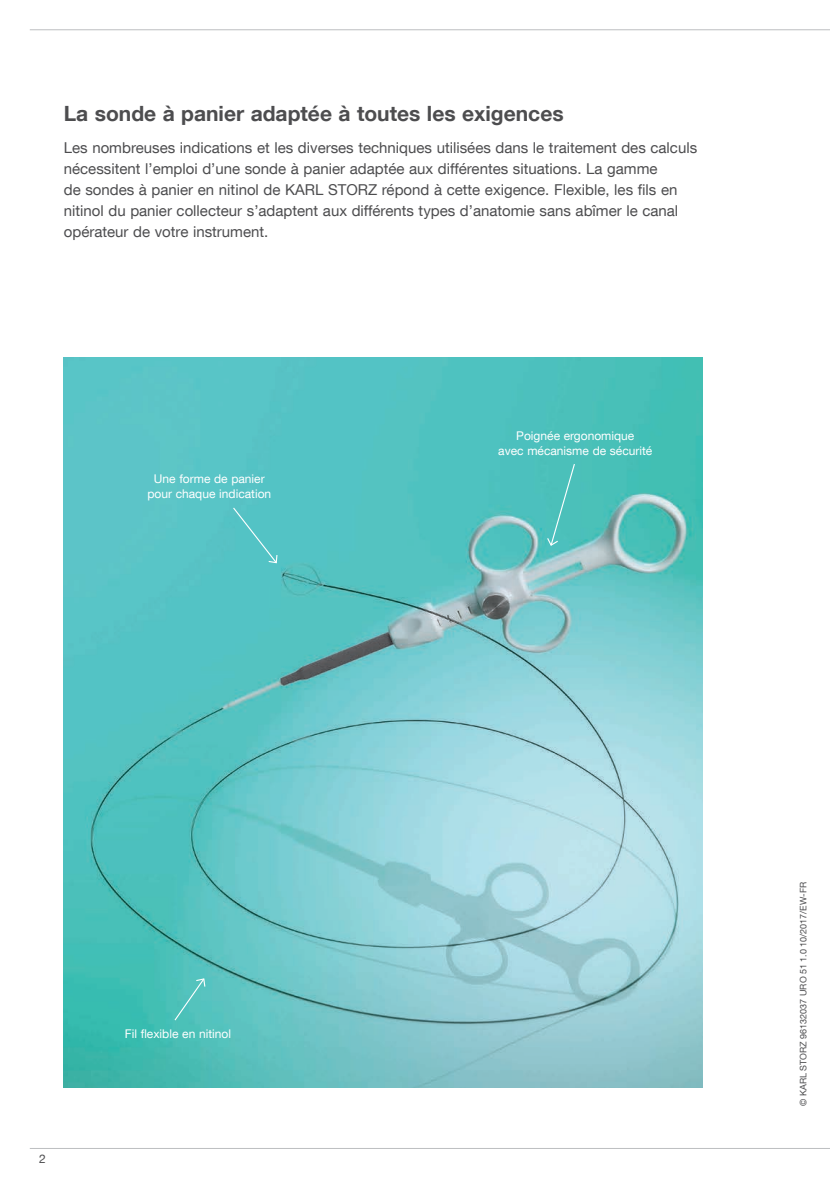
<style>
.page{position:relative;width:830px;height:1191px;background:#fff}
.page>*{position:absolute;margin:0;border:0;box-sizing:border-box;transform-origin:0 0}
.t1{font:700 21px "KS Helvetica Neue";color:#4d4d4f}
.t2{font:15px/21px "KS Helvetica Neue";color:#4d4d4f}
.t3{font:12px/14.4px "KS Helvetica Neue";color:#fff;text-align:center}
.t4{font:12px "KS Helvetica Neue";color:#4d4d4f}
.t5{font:9px "KS Helvetica Neue";color:#4d4d4f}
</style>
<div class="page">
<hr style="left:30px;top:1148px;width:799px;height:1px;background:#bcbec0">
<img style="left:64px;top:357px;width:638px;height:730px">
<hr style="left:30px;top:29px;width:799px;height:1px;background:#bcbec0">
<div style="left:232px;top:506px;width:46px;height:58px;background:#53c3c5"></div>
<svg style="left:173px;top:977px;width:33px;height:44px"></svg>
<svg style="left:546px;top:462px;width:29px;height:85px;background:#53c2bd"></svg>
<h1 class="t1" style="left:64px;top:101px;width:501px">La sonde à panier adaptée à toutes les exigences</h1>
<p class="t2" style="left:64px;top:137px;width:634px">Les nombreuses indications et les diverses techniques utilisées dans le traitement des calculs nécessitent l’emploi d’une sonde à panier adaptée aux différentes situations. La gamme<br>de sondes à panier en nitinol de KARL STORZ répond à cette exigence. Flexible, les fils en nitinol du panier collecteur s’adaptent aux différents types d’anatomie sans abîmer le canal opérateur de votre instrument.</p>
<p class="t3" style="left:147px;top:471px;width:125px">Une forme de panier pour chaque indication</p>
<p class="t3" style="left:498px;top:429px;width:155px">Poignée ergonomique<br>avec mécanisme de sécurité</p>
<p class="t4" style="left:39px;top:1151px;width:8px">2</p>
<p class="t3" style="left:125px;top:1026px;width:108px">Fil flexible en nitinol</p>
<p class="t5" style="left:797px;top:1106px;width:225px;rotate:-90deg">© KARL STORZ 96132037 URO 51 1.0 10/2017/EW-FR</p>
</div>
